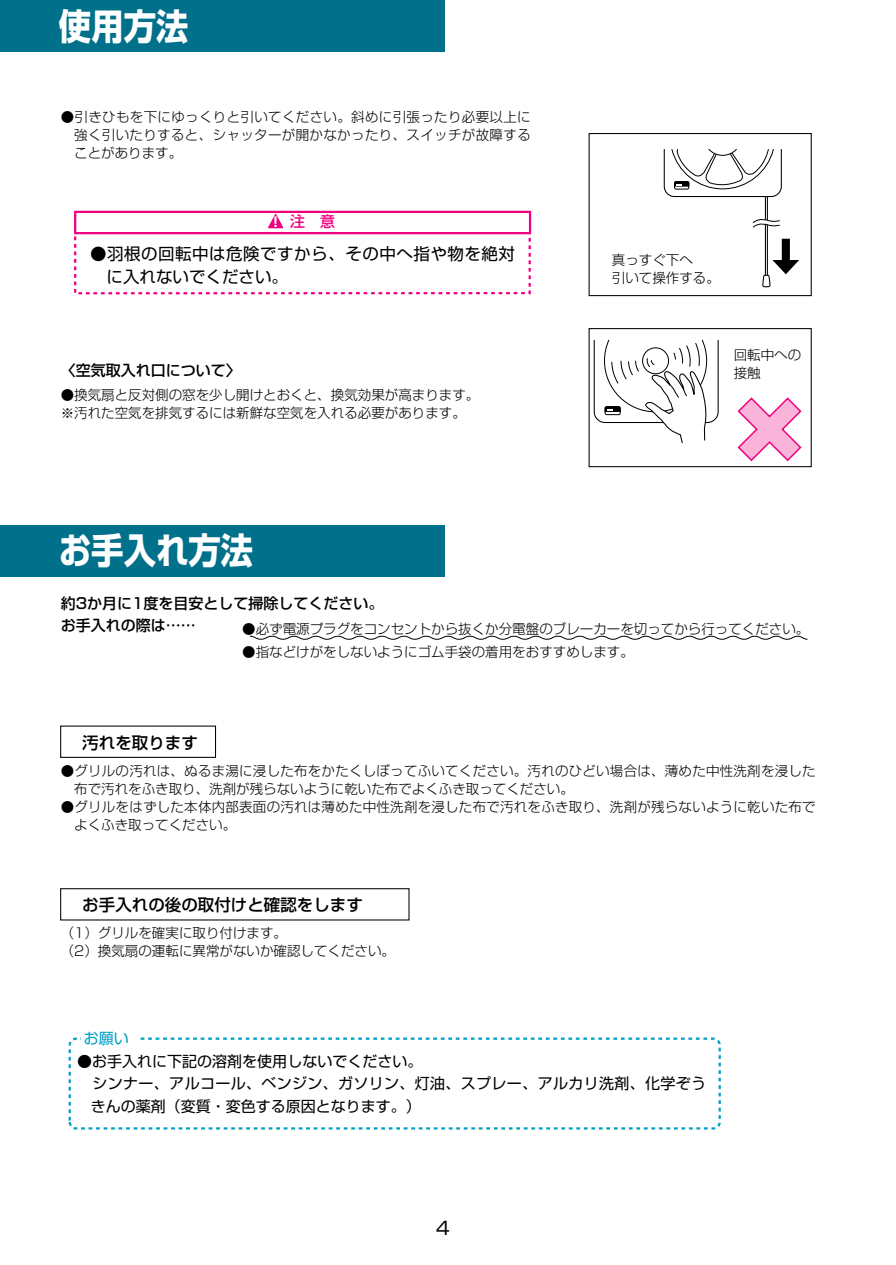
<style>
.page{position:relative;width:896px;height:1265px;background:#fff}
.page>*{position:absolute;margin:0;border:0;box-sizing:border-box;transform-origin:0 0}
.t1{font:700 36px "Shin Go";color:#fff;scale:.9 1}
.t2{font:18px "Shin Go";color:#000}
.t3{font:16.5px/22.5px "Shin Go";letter-spacing:.03em;color:#000}
.t4{font:500 16.5px "Shin Go";color:#000}
.t5{font:15px/22.5px "Shin Go";color:#000}
.t6{font:500 15px/22.5px "Shin Go";color:#000}
.t7{font:15px "Shin Go";color:#00a0c6}
.t8{font:500 15px "Shin Go";color:#f0027f}
.t9{font:300 13.5px/18px "Shin Go";color:#000}
.s1{font-weight:700;font-size:13.35px;color:#fff}
</style>
<div class="page">
<svg style="left:249px;top:636px;width:558px;height:3px"></svg>
<div style="left:588px;top:133px;width:223px;height:163px;border:1px solid #000"></div>
<div style="left:60px;top:725px;width:156px;height:33px;border:1px solid #000"></div>
<div style="left:60px;top:888px;width:349px;height:32px;border:1px solid #000"></div>
<div style="left:69px;top:1037px;width:651px;height:92px;border:2px dashed #00a0c6;border-radius:6px"></div>
<div style="left:81px;top:1024px;width:56px;height:28px;background:#fff"></div>
<hr style="left:764px;top:224px;width:2px;height:51px;background:#000">
<svg style="left:663px;top:148px;width:119px;height:80px"></svg>
<hr style="left:766px;top:225px;width:1px;height:50px;background:#000">
<svg style="left:762px;top:239px;width:37px;height:49px"></svg>
<div style="left:74px;top:211px;width:457px;height:83px;border:2px dashed #f0027f"></div>
<div style="left:74px;top:211px;width:457px;height:23px;background:#fff;border:2px solid #f0027f"></div>
<svg style="left:268px;top:213px;width:15px;height:15px"></svg>
<div style="left:0;top:0;width:444px;height:52px;background:#00708b"></div>
<div style="left:0;top:525px;width:444px;height:51px;background:#00708b"></div>
<div style="left:588px;top:328px;width:223px;height:139px;border:1px solid #000"></div>
<svg style="left:593px;top:339px;width:126px;height:104px"></svg>
<svg style="left:737px;top:397px;width:65px;height:65px"></svg>
<h1 class="t1" style="left:59px;top:2px;width:145px">使用方法</h1>
<p class="t9" style="left:74px;top:107px;width:458px;text-align:justify;text-indent:-14px">●引きひもを下にゆっくりと引いてください。斜めに引張ったり必要以上に強く引いたりすると、シャッターが開かなかったり、スイッチが故障することがあります。</p>
<p class="t8" style="left:273px;top:212px;width:63px"><span class="s1">!</span>注意</p>
<p class="t3" style="left:106px;top:241px;width:410px;text-indent:-16px">●羽根の回転中は危険ですから、その中へ指や物を絶対に入れないでください。</p>
<p class="t6" style="left:61px;top:358px;width:181px">〈空気取入れ口について〉</p>
<p class="t9" style="left:61px;top:385px;width:420px">●換気扇と反対側の窓を少し開けとおくと、換気効果が高まります。※汚れた空気を排気するには新鮮な空気を入れる必要があります。</p>
<h1 class="t1" style="left:59px;top:526px;width:218px">お手入れ方法</h1>
<p class="t9" style="left:612px;top:250px;width:109px">真っすぐ下へ<br>引いて操作する。</p>
<p class="t9" style="left:733px;top:345px;width:69px">回転中への接触</p>
<p class="t6" style="left:61px;top:591px;width:324px">約3か月に1度を目安として掃除してください。お手入れの際は……</p>
<p class="t9" style="left:242px;top:619px;width:569px">●必ず電源プラグをコンセントから抜くか分電盤のブレーカーを切ってから行ってください。</p>
<p class="t9" style="left:242px;top:642px;width:393px">●指などけがをしないようにゴム手袋の着用をおすすめします。</p>
<p class="t4" style="left:82px;top:731px;width:117px">汚れを取ります</p>
<p class="t9" style="left:74px;top:761px;width:743px;text-indent:-14px">●グリルの汚れは、ぬるま湯に浸した布をかたくしぼってふいてください。汚れのひどい場合は、薄めた中性洗剤を浸した布で汚れをふき取り、洗剤が残らないように乾いた布でよくふき取ってください。</p>
<p class="t9" style="left:74px;top:797px;width:743px;text-indent:-14px">●グリルをはずした本体内部表面の汚れは薄めた中性洗剤を浸した布で汚れをふき取り、洗剤が残らないように乾いた布でよくふき取ってください。</p>
<p class="t4" style="left:82px;top:894px;width:282px">お手入れの後の取付けと確認をします</p>
<p class="t9" style="left:61px;top:923px;width:336px">（1）グリルを確実に取り付けます。<br>（2）換気扇の運転に異常がないか確認してください。</p>
<p class="t7" style="left:84px;top:1028px;width:46px">お願い</p>
<p class="t5" style="left:91px;top:1049px;width:617px;text-indent:-14px">●お手入れに下記の溶剤を使用しないでください。<br>シンナー、アルコール、ベンジン、ガソリン、灯油、スプレー、アルカリ洗剤、化学ぞうきんの薬剤（変質・変色する原因となります。）</p>
<h2 class="t2" style="left:436px;top:1216px;width:15px">4</h2>
</div>
